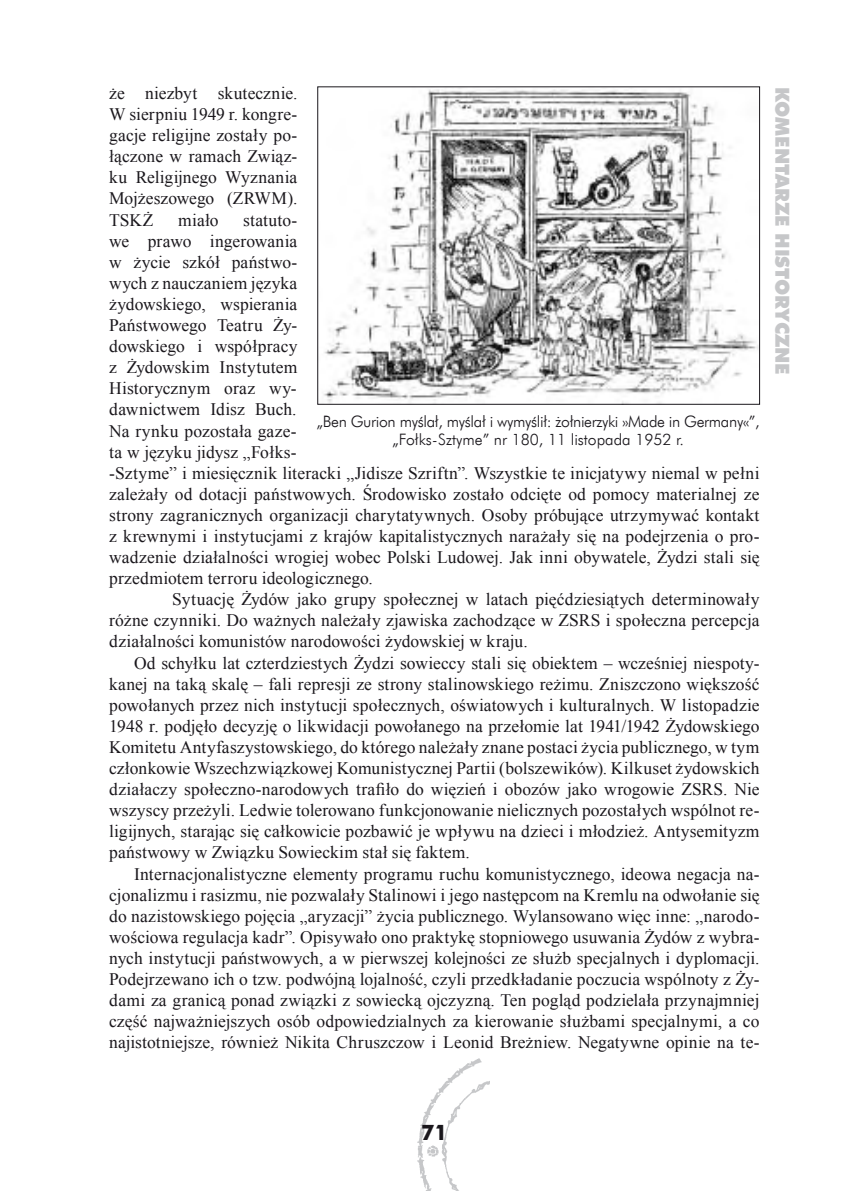
<style>
.page{position:relative;width:844px;height:1191px;background:#fff}
.page>*{position:absolute;margin:0;border:0;box-sizing:border-box;transform-origin:0 0}
.t1{font:700 21px "Futura EU";color:#1a171c}
.t2{font:19.25px "Futura X Blk EU";color:#c6c7c9}
.t3{font:17.5px/21px "Times New Roman";letter-spacing:.005em;color:#1a171c;text-align:justify}
.t4{font:15.75px/18.4px "Futura Lt EU";letter-spacing:-.02em;color:#1a171c;text-align:center}
</style>
<div class="page">
<img style="left:418px;top:1058px;width:72px;height:133px">
<img style="left:323px;top:88px;width:434px;height:315px">
<div style="left:317px;top:86px;width:442px;height:319px;border:1px solid #1a171c"></div>
<p class="t3" style="left:109px;top:82px;width:190px">że niezbyt skutecznie.<br>W sierpniu 1949 r. kongre&shy;gacje religijne zostały po&shy;łączone w ramach Związ&shy;ku Religijnego Wyznania Mojżeszowego (ZRWM).<br>TSKŻ</p>
<p class="t3" style="left:178px;top:209px;width:42px">miało</p>
<p class="t3" style="left:109px;top:209px;width:651px;text-align:left;text-indent:134px">statuto-<br>we prawo ingerowania<br>w życie szkół państwo-<br>wych z nauczaniem języka<br>żydowskiego, wspierania<br>Państwowego Teatru Ży-<br>dowskiego i współpracy<br>z Żydowskim Instytutem<br>Historycznym oraz wy-<br>dawnictwem Idisz Buch.<br>Na rynku pozostała gaze-<br>ta w języku jidysz „Fołks-<br>-Sztyme” i miesięcznik literacki „Jidisze Szriftn”. Wszystkie te inicjatywy niemal w pełni zależały od dotacji państwowych. Środowisko zostało odcięte od pomocy materialnej ze strony zagranicznych organizacji charytatywnych. Osoby próbujące utrzymywać kontakt z krewnymi i instytucjami z krajów kapitalistycznych narażały się na podejrzenia o pro&shy;wadzenie działalności wrogiej wobec Polski Ludowej. Jak inni obywatele, Żydzi stali się przedmiotem terroru ideologicznego.</p>
<p class="t3" style="left:109px;top:588px;width:651px;text-indent:63px">Sytuację Żydów jako grupy społecznej w latach pięćdziesiątych determinowały różne czynniki. Do ważnych należały zjawiska zachodzące w ZSRS i społeczna percepcja działalności komunistów narodowości żydowskiej w kraju.</p>
<p class="t3" style="left:109px;top:652px;width:651px;text-indent:25px">Od schyłku lat czterdziestych Żydzi sowieccy stali się obiektem – wcześniej niespoty&shy;kanej na taką skalę – fali represji ze strony stalinowskiego reżimu. Zniszczono większość powołanych przez nich instytucji społecznych, oświatowych i kulturalnych. W listopadzie 1948 r. podjęło decyzję o likwidacji powołanego na przełomie lat 1941/1942 Żydowskiego Komitetu Antyfaszystowskiego, do którego należały znane postaci życia publicznego, w tym członkowie Wszechzwiązkowej Komunistycznej Partii (bolszewików). Kilkuset żydowskich działaczy społeczno-narodowych trafiło do więzień i obozów jako wrogowie ZSRS. Nie wszyscy przeżyli. Ledwie tolerowano funkcjonowanie nielicznych pozostałych wspólnot re&shy;ligijnych, starając się całkowicie pozbawić je wpływu na dzieci i młodzież. Antysemityzm państwowy w Związku Sowieckim stał się faktem.</p>
<p class="t3" style="left:109px;top:863px;width:651px;text-indent:25px">Internacjonalistyczne elementy programu ruchu komunistycznego, ideowa negacja na&shy;cjonalizmu i rasizmu, nie pozwalały Stalinowi i jego następcom na Kremlu na odwołanie się do nazistowskiego pojęcia „aryzacji” życia publicznego. Wylansowano więc inne: „narodo&shy;wościowa regulacja kadr”. Opisywało ono praktykę stopniowego usuwania Żydów z wybra&shy;nych instytucji państwowych, a w pierwszej kolejności ze służb specjalnych i dyplomacji.<br>Podejrzewano ich o tzw. podwójną lojalność, czyli przedkładanie poczucia wspólnoty z Ży&shy;dami za granicą ponad związki z sowiecką ojczyzną. Ten pogląd podzielała przynajmniej część najważniejszych osób odpowiedzialnych za kierowanie służbami specjalnymi, a co najistotniejsze, również Nikita Chruszczow i Leonid Breżniew. Negatywne opinie na te-</p>
<p class="t4" style="left:316px;top:412px;width:444px">„Ben Gurion myślał, myślał i wymyślił: żołnierzyki »Made in Germany«”, „Fołks-Sztyme” nr 180, 11 listopada 1952 r.</p>
<p class="t2" style="left:794px;top:87px;width:289px;rotate:90deg">komentarze hi-sto-rycz-ne</p>
<p class="t1" style="left:421px;top:1119px;width:12px">71</p>
</div>
